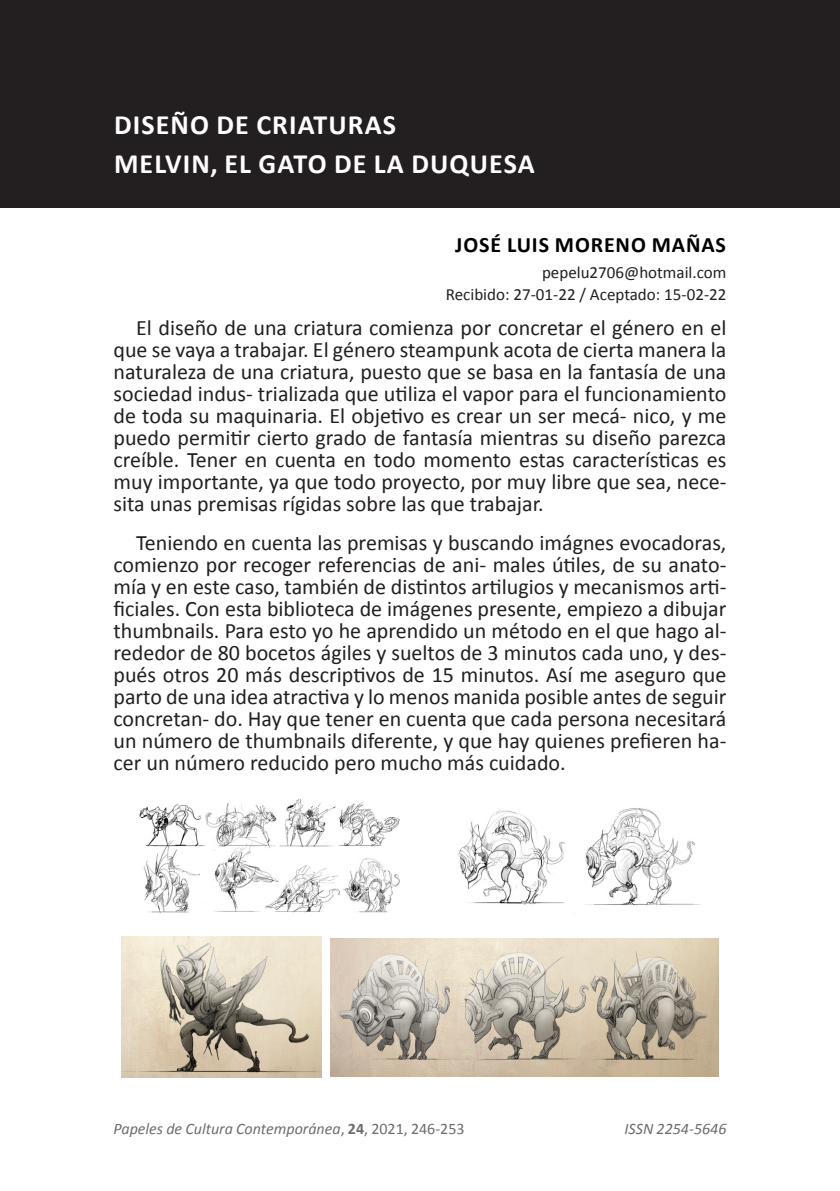
<style>
.page{position:relative;width:840px;height:1191px;background:#fff}
.page>*{position:absolute;margin:0;border:0;box-sizing:border-box;transform-origin:0 0}
.texto{font:700 28px "Calibri";letter-spacing:.04em;color:#fff}
.texto-2{font:22px/22px "Calibri";color:#231f20;text-align:justify}
.notas{font:700 22px "Calibri";letter-spacing:.04em;color:#000}
.texto-3{font:17px "Calibri";color:#231f20}
.t1{font:italic 16px "Calibri";color:#6c6d70}
.s1{font-style:normal}
.s2{font-weight:700;font-style:normal}
</style>
<div class="page">
<div style="left:0;top:0;width:839px;height:208px;background:#231f20"></div>
<img style="left:139px;top:798px;width:261px;height:116px">
<img style="left:121px;top:936px;width:200px;height:141px">
<img style="left:330px;top:938px;width:387px;height:138px">
<img style="left:457px;top:808px;width:243px;height:98px">
<p class="texto" style="left:114px;top:105px;width:283px">DISEÑO DE CRIATURAS</p>
<p class="texto" style="left:114px;top:144px;width:422px">MELVIN, EL GATO DE LA DUQUESA</p>
<p class="notas" style="left:455px;top:229px;width:272px">JOSÉ LUIS MORENO MAÑAS</p>
<p class="texto-3" style="left:541px;top:260px;width:186px">pepelu2706@hotmail.com</p>
<p class="texto-3" style="left:445px;top:282px;width:282px">Recibido: 27-01-22 / Aceptado: 15-02-22</p>
<p class="texto-2" style="left:113px;top:316px;width:614px;text-indent:23px">El diseño de una criatura comienza por concretar el género en el que se vaya a trabajar. El género steampunk acota de cierta manera la naturaleza de una criatura, puesto que se basa en la fantasía de una sociedad indus- trializada que utiliza el vapor para el funcionamiento de toda su maquinaria. El objetivo es crear un ser mecá- nico, y me puedo permitir cierto grado de fantasía mientras su diseño parezca creíble. Tener en cuenta en todo momento estas características es muy importante, ya que todo proyecto, por muy libre que sea, nece&shy;sita unas premisas rígidas sobre las que trabajar.</p>
<p class="texto-2" style="left:113px;top:531px;width:614px;text-indent:23px">Teniendo en cuenta las premisas y buscando imágnes evocadoras, comienzo por recoger referencias de ani- males útiles, de su anato&shy;mía y en este caso, también de distintos artilugios y mecanismos arti&shy;ficiales. Con esta biblioteca de imágenes presente, empiezo a dibujar thumbnails. Para esto yo he aprendido un método en el que hago al&shy;rededor de 80 bocetos ágiles y sueltos de 3 minutos cada uno, y des&shy;pués otros 20 más descriptivos de 15 minutos. Así me aseguro que parto de una idea atractiva y lo menos manida posible antes de seguir concretan- do. Hay que tener en cuenta que cada persona necesitará un número de thumbnails diferente, y que hay quienes prefieren ha&shy;cer un número reducido pero mucho más cuidado.</p>
<p class="t1" style="left:113px;top:1117px;width:352px">Papeles de Cultura Contemporánea<span class="s1">,</span> <span class="s2">24</span><span class="s1">, 2021, 246-253</span></p>
<p class="t1" style="left:624px;top:1117px;width:103px">ISSN 2254-5646</p>
</div>
